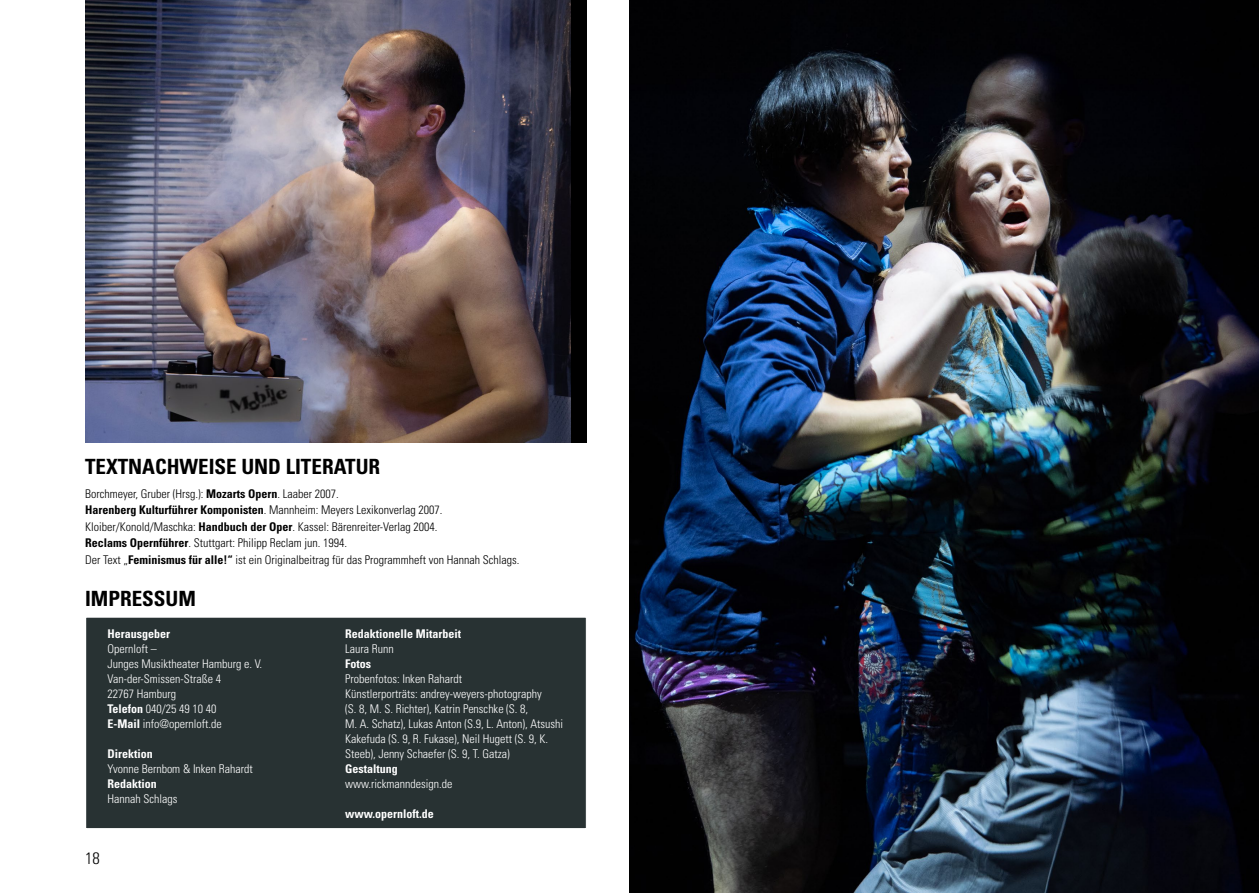
<style>
.page{position:relative;width:1259px;height:893px;background:#fff}
.page>*{position:absolute;margin:0;border:0;box-sizing:border-box;transform-origin:0 0}
.t1{font:700 condensed 21px "Univers";color:#000}
.t2{font:300 condensed 16.5px "Univers";color:#000}
.t3{font:300 condensed 12px/15px "Univers";color:#fff}
.t4{font:300 condensed 12px/16.5px "Univers";color:#000}
.t5{font:700 condensed 12px "Univers";color:#fff}
.s1{font-weight:700}
</style>
<div class="page">
<div style="left:86px;top:617px;width:500px;height:212px;background:#283233"></div>
<div style="left:85px;top:617px;width:502px;height:212px;border:1px solid #fff"></div>
<div style="left:85px;top:0;width:502px;height:442px;background:#000"></div>
<img style="left:85px;top:0;width:486px;height:442px">
<img style="left:629px;top:0;width:630px;height:893px">
<h1 class="t1" style="left:85px;top:453px;width:297px">TEXTNACHWEISE UND LITERATUR</h1>
<p class="t4" style="left:85px;top:485px;width:436px">Borchmeyer, Gruber (Hrsg.): <span class="s1">Mozarts Opern</span>. Laaber 2007.<br><span class="s1">Harenberg Kulturführer Komponisten</span>. Mannheim: Meyers Lexikonverlag 2007.<br>Kloiber/Konold/Maschka: <span class="s1">Handbuch der Oper</span>. Kassel: Bärenreiter-Verlag 2004.<br><span class="s1">Reclams Opernführer</span>. Stuttgart: Philipp Reclam jun. 1994.<br>Der Text „<span class="s1">Feminismus für alle!“</span> ist ein Originalbeitrag für das Programmheft von Hannah Schlags.</p>
<h1 class="t1" style="left:85px;top:585px;width:112px">IMPRESSUM</h1>
<p class="t5" style="left:107px;top:626px;width:64px">Herausgeber</p>
<p class="t3" style="left:107px;top:641px;width:156px">Opernloft –<br>Junges Musiktheater Hamburg e. V.<br>Van-der-Smissen-Straße 4<br>22767 Hamburg<br><span class="s1">Telefon</span> 040/25 49 10 40<br><span class="s1">E-Mail</span> info@opernloft.de</p>
<p class="t5" style="left:107px;top:746px;width:47px">Direktion</p>
<p class="t3" style="left:107px;top:761px;width:147px">Yvonne Bernbom &amp; Inken Rahardt</p>
<p class="t5" style="left:107px;top:776px;width:51px">Redaktion</p>
<p class="t3" style="left:107px;top:791px;width:71px">Hannah Schlags</p>
<h2 class="t2" style="left:85px;top:848px;width:16px">18</h2>
<p class="t5" style="left:345px;top:626px;width:118px">Redaktionelle Mitarbeit</p>
<p class="t3" style="left:345px;top:641px;width:50px">Laura Runn</p>
<p class="t5" style="left:345px;top:656px;width:27px">Fotos</p>
<p class="t3" style="left:345px;top:671px;width:219px">Probenfotos: Inken Rahardt<br>Künstlerporträts: andrey-weyers-photography<br>(S. 8, M. S. Richter), Katrin Penschke (S. 8,<br>M. A. Schatz), Lukas Anton (S.9, L. Anton), Atsushi Kakefuda (S. 9, R. Fukase), Neil Hugett (S. 9, K.<br>Steeb), Jenny Schaefer (S. 9, T. Gatza)</p>
<p class="t5" style="left:345px;top:761px;width:54px">Gestaltung</p>
<p class="t3" style="left:345px;top:776px;width:109px">www.rickmanndesign.de</p>
<p class="t5" style="left:345px;top:806px;width:90px">www.opernloft.de</p>
</div>
